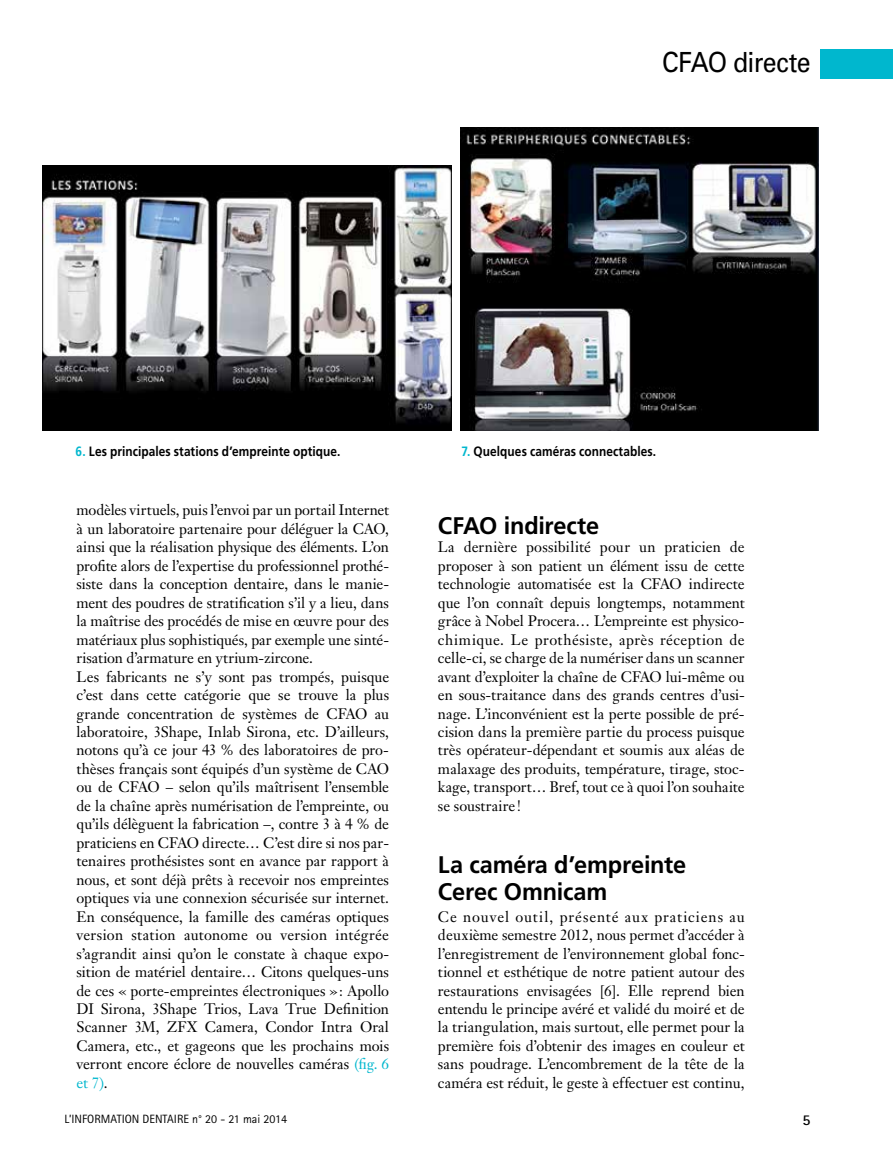
<style>
.page{position:relative;width:893px;height:1149px;background:#fff}
.page>*{position:absolute;margin:0;border:0;box-sizing:border-box;transform-origin:0 0}
.t1{font:27.75px "Univers";letter-spacing:-.03em;color:#000;scale:.9 1}
.t2{font:700 24px/27px "Frutiger";letter-spacing:-.01em;color:#000}
.t3{font:15px/18.5px "Janson Text";letter-spacing:-.005em;color:#000;text-align:justify}
.t4{font:700 15px "Rotis Sans Serif";color:#000}
.t5{font:700 13.5px "Frutiger";letter-spacing:.005em;color:#000;scale:.88 1}
.t6{font:12px "Rotis Sans Serif";color:#000}
.s1{color:#00b7ce}
</style>
<div class="page">
<div style="left:821px;top:49px;width:71px;height:29px;background:#00b7ce"></div>
<img style="left:43px;top:166px;width:408px;height:264px">
<img style="left:460px;top:128px;width:359px;height:302px">
<h1 class="t1" style="left:662px;top:46px;width:166px">CFAO directe</h1>
<p class="t5" style="left:76px;top:443px;width:302px"><span class="s1">6.</span> Les principales stations d’empreinte optique.</p>
<p class="t5" style="left:461px;top:443px;width:223px"><span class="s1">7.</span> Quelques caméras connectables.</p>
<p class="t3" style="left:77px;top:500px;width:314px;text-align:left">modèles virtuels, puis l’envoi par un portail Internet à un laboratoire partenaire pour déléguer la CAO, ainsi que la réalisation physique des éléments. L’on profite alors de l’expertise du professionnel prothé&shy;siste dans la conception dentaire, dans le manie&shy;ment des poudres de stratification s’il y a lieu, dans la maîtrise des procédés de mise en œuvre pour des matériaux plus sophistiqués, par exemple une sinté&shy;risation d’armature en ytrium-zircone.<br>Les fabricants ne s’y sont pas trompés, puisque c’est dans cette catégorie que se trouve la plus grande concentration de systèmes de CFAO au laboratoire, 3Shape, Inlab Sirona, etc. D’ailleurs, notons qu’à ce jour 43 % des laboratoires de pro&shy;thèses français sont équipés d’un système de CAO ou de CFAO – selon qu’ils maîtrisent l’ensemble de la chaîne après numérisation de l’empreinte, ou qu’ils délèguent la fabrication –, contre 3 à 4 % de praticiens en CFAO directe… C’est dire si nos par&shy;tenaires prothésistes sont en avance par rapport à nous, et sont déjà prêts à recevoir nos empreintes optiques via une connexion sécurisée sur internet.<br>En conséquence, la famille des caméras optiques version station autonome ou version intégrée s’agrandit ainsi qu’on le constate à chaque expo&shy;sition de matériel dentaire… Citons quelques-uns de ces « porte-empreintes électroniques » : Apollo DI Sirona, 3Shape Trios, Lava True Definition Scanner 3M, ZFX Camera, Condor Intra Oral Camera, etc., et gageons que les prochains mois verront encore éclore de nouvelles caméras <span class="s1">(fig. 6 et 7)</span>.</p>
<h2 class="t2" style="left:438px;top:511px;width:163px">CFAO indirecte</h2>
<p class="t3" style="left:438px;top:537px;width:308px">La dernière possibilité pour un praticien de proposer à son patient un élément issu de cette technologie automatisée est la CFAO indirecte que l’on connaît depuis longtemps, notamment grâce à Nobel Procera… L’empreinte est physico&shy;chimique. Le prothésiste, après réception de celle-ci, se charge de la numériser dans un scanner avant d’exploiter la chaîne de CFAO lui-même ou en sous-traitance dans des grands centres d’usi&shy;nage. L’inconvénient est la perte possible de pré&shy;cision dans la première partie du process puisque très opérateur-dépendant et soumis aux aléas de malaxage des produits, température, tirage, stoc&shy;kage, transport… Bref, tout ce à quoi l’on souhaite se soustraire !</p>
<h2 class="t2" style="left:438px;top:851px;width:250px">La caméra d’empreinte<br>Cerec Omnicam</h2>
<p class="t3" style="left:438px;top:906px;width:308px">Ce nouvel outil, présenté aux praticiens au deuxième semestre 2012, nous permet d’accéder à l’enregistrement de l’environnement global fonc&shy;tionnel et esthétique de notre patient autour des restaurations envisagées [6]. Elle reprend bien entendu le principe avéré et validé du moiré et de la triangulation, mais surtout, elle permet pour la première fois d’obtenir des images en couleur et sans poudrage. L’encombrement de la tête de la caméra est réduit, le geste à effectuer est continu,</p>
<p class="t6" style="left:65px;top:1111px;width:224px">L’INFORMATION DENTAIRE n° 20 - 21 mai 2014</p>
<p class="t4" style="left:802px;top:1110px;width:10px">5</p>
</div>
